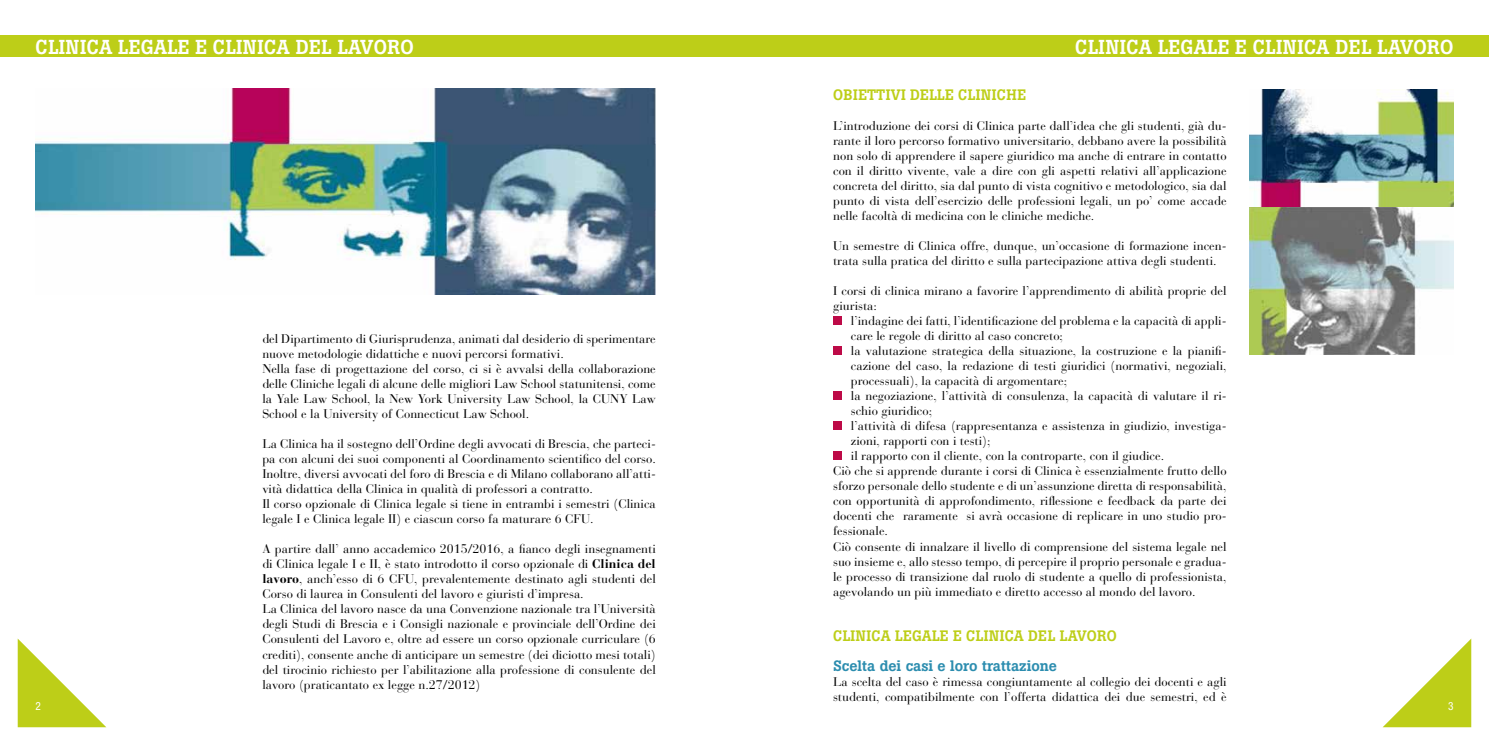
<style>
.page{position:relative;width:1489px;height:745px;background:#fff}
.page>*{position:absolute;margin:0;border:0;box-sizing:border-box;transform-origin:0 0}
.t1{font:500 20px "Boton";letter-spacing:.015em;color:#fff}
.t2{font:500 15px "Boton";letter-spacing:.02em;color:#bdce18}
.t3{font:500 15px "Boton";color:#2c8daf}
.t4{font:12.5px/15px "Bauer Bodoni";color:#000}
.t5{font:condensed 11.25px "Helvetica Neue";color:#fff}
.s1{font-weight:700}
</style>
<div class="page">
<svg style="left:1384px;top:640px;width:86px;height:86px"></svg>
<svg style="left:18px;top:639px;width:87px;height:87px"></svg>
<div style="left:833px;top:316px;width:9px;height:9px;background:#bd0a47"></div>
<div style="left:833px;top:346px;width:9px;height:9px;background:#bd0a47"></div>
<div style="left:833px;top:391px;width:9px;height:9px;background:#bd0a47"></div>
<div style="left:833px;top:421px;width:9px;height:9px;background:#bd0a47"></div>
<div style="left:833px;top:451px;width:9px;height:9px;background:#bd0a47"></div>
<img style="left:35px;top:89px;width:621px;height:205px">
<div style="left:0;top:35px;width:1488px;height:22px;background:#bdce18"></div>
<img style="left:1249px;top:89px;width:204px;height:265px">
<h1 class="t1" style="left:35px;top:35px;width:380px">CLINICA LEGALE E CLINICA DEL LAVORO</h1>
<h1 class="t1" style="left:1075px;top:35px;width:380px">CLINICA LEGALE E CLINICA DEL LAVORO</h1>
<p class="t2" style="left:833px;top:86px;width:194px">OBIETTIVI DELLE CLINICHE</p>
<p class="t4" style="left:833px;top:118px;width:395px;text-align:justify">L’introduzione dei corsi di Clinica parte dall’idea che gli studenti, già du&shy;rante il loro percorso formativo universitario, debbano avere la possibilità non solo di apprendere il sapere giuridico ma anche di entrare in contatto con il diritto vivente, vale a dire con gli aspetti relativi all’applicazione concreta del diritto, sia dal punto di vista cognitivo e metodologico, sia dal punto di vista dell’esercizio delle professioni legali, un po’ come accade nelle facoltà di medicina con le cliniche mediche.</p>
<p class="t4" style="left:833px;top:238px;width:395px">Un semestre di Clinica offre, dunque, un’occasione di formazione incen&shy;trata sulla pratica del diritto e sulla partecipazione attiva degli studenti.</p>
<p class="t4" style="left:833px;top:283px;width:395px">I corsi di clinica mirano a favorire l’apprendimento di abilità proprie del giurista:</p>
<p class="t4" style="left:850px;top:313px;width:377px">l’indagine dei fatti, l’identificazione del problema e la capacità di appli-</p>
<p class="t4" style="left:850px;top:328px;width:214px">care le regole di diritto al caso concreto;</p>
<p class="t4" style="left:850px;top:343px;width:377px">la valutazione strategica della situazione, la costruzione e la pianifi-</p>
<p class="t4" style="left:850px;top:358px;width:377px">cazione del caso, la redazione di testi giuridici (normativi, negoziali,</p>
<p class="t4" style="left:850px;top:373px;width:218px">processuali), la capacità di argomentare;</p>
<p class="t4" style="left:850px;top:388px;width:377px">la negoziazione, l’attività di consulenza, la capacità di valutare il ri-</p>
<p class="t4" style="left:850px;top:403px;width:83px">schio giuridico;</p>
<p class="t4" style="left:850px;top:418px;width:377px">l’attività di difesa (rappresentanza e assistenza in giudizio, investiga-</p>
<p class="t4" style="left:850px;top:433px;width:141px">zioni, rapporti con i testi);</p>
<p class="t4" style="left:850px;top:448px;width:315px">il rapporto con il cliente, con la controparte, con il giudice.</p>
<p class="t4" style="left:833px;top:463px;width:395px">Ciò che si apprende durante i corsi di Clinica è essenzialmente frutto dello</p>
<p class="t4" style="left:833px;top:478px;width:395px">sforzo personale dello studente e di un’assunzione diretta di responsabilità,</p>
<p class="t4" style="left:833px;top:493px;width:395px">con opportunità di approfondimento, riflessione e feedback da parte dei</p>
<p class="t4" style="left:833px;top:508px;width:395px">docenti che raramente si avrà occasione di replicare in uno studio pro-</p>
<p class="t4" style="left:833px;top:523px;width:56px">fessionale.</p>
<p class="t4" style="left:833px;top:538px;width:395px">Ciò consente di innalzare il livello di comprensione del sistema legale nel</p>
<p class="t4" style="left:833px;top:553px;width:395px">suo insieme e, allo stesso tempo, di percepire il proprio personale e gradua-</p>
<p class="t4" style="left:833px;top:568px;width:395px">le processo di transizione dal ruolo di studente a quello di professionista,</p>
<p class="t4" style="left:833px;top:583px;width:364px">agevolando un più immediato e diretto accesso al mondo del lavoro.</p>
<p class="t2" style="left:833px;top:626px;width:285px">CLINICA LEGALE E CLINICA DEL LAVORO</p>
<p class="t3" style="left:833px;top:656px;width:225px">Scelta dei casi e loro trattazione</p>
<p class="t4" style="left:833px;top:673px;width:395px">La scelta del caso è rimessa congiuntamente al collegio dei docenti e agli studenti, compatibilmente con l’offerta didattica dei due semestri, ed è</p>
<p class="t4" style="left:262px;top:331px;width:395px">del Dipartimento di Giurisprudenza, animati dal desiderio di sperimentare nuove metodologie didattiche e nuovi percorsi formativi.<br>Nella fase di progettazione del corso, ci si è avvalsi della collaborazione delle Cliniche legali di alcune delle migliori Law School statunitensi, come la Yale Law School, la New York University Law School, la CUNY Law School e la University of Connecticut Law School.</p>
<p class="t4" style="left:262px;top:436px;width:395px">La Clinica ha il sostegno dell’Ordine degli avvocati di Brescia, che parteci&shy;pa con alcuni dei suoi componenti al Coordinamento scientifico del corso.<br>Inoltre, diversi avvocati del foro di Brescia e di Milano collaborano all’atti&shy;vità didattica della Clinica in qualità di professori a contratto.<br>Il corso opzionale di Clinica legale si tiene in entrambi i semestri (Clinica legale I e Clinica legale II) e ciascun corso fa maturare 6 CFU.</p>
<p class="t4" style="left:262px;top:541px;width:395px">A partire dall’ anno accademico 2015/2016, a fianco degli insegnamenti di Clinica legale I e II, è stato introdotto il corso opzionale di <span class="s1">Clinica del lavoro</span>, anch’esso di 6 CFU, prevalentemente destinato agli studenti del Corso di laurea in Consulenti del lavoro e giuristi d’impresa.<br>La Clinica del lavoro nasce da una Convenzione nazionale tra l’Università degli Studi di Brescia e i Consigli nazionale e provinciale dell’Ordine dei Consulenti del Lavoro e, oltre ad essere un corso opzionale curriculare (6 crediti), consente anche di anticipare un semestre (dei diciotto mesi totali) del tirocinio richiesto per l’abilitazione alla professione di consulente del lavoro (praticantato ex legge n.27/2012)</p>
<p class="t5" style="left:35px;top:698px;width:7px">2</p>
<p class="t5" style="left:1447px;top:698px;width:7px">3</p>
</div>
